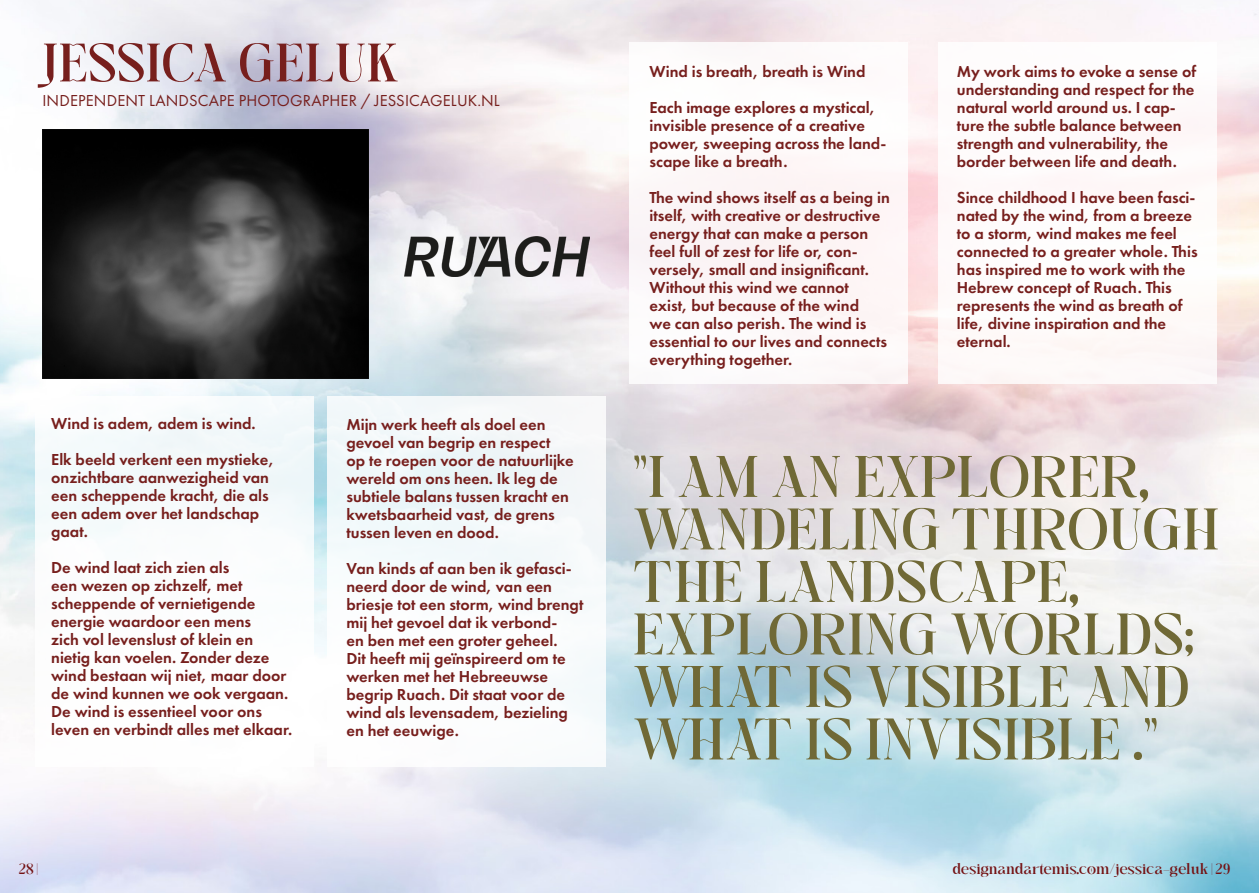
<style>
.page{position:relative;width:1259px;height:893px;background:#fff}
.page>*{position:absolute;margin:0;border:0;box-sizing:border-box;transform-origin:0 0}
.Paragraph_Style_2{font:58.5px/52.5px "Fusskia Demo";color:#706936}
.t1{font:54px "Fusskia Demo";color:#771f1d}
.t2{font:600 16.5px/18px "Futura PT";color:#771f1d}
.t3{font:16.5px "Futura PT";letter-spacing:.01em;color:#771f1d}
.Paragraph_Style_2-2{font:15px "Fusskia Demo";color:#741214}
</style>
<div class="page">
<img style="left:0;top:0;width:1259px;height:893px">
<div style="left:35px;top:396px;width:278px;height:370px;background:#fff"></div>
<div style="left:629px;top:43px;width:279px;height:341px;background:#fff"></div>
<div style="left:327px;top:396px;width:278px;height:370px;background:#f7fafc"></div>
<div style="left:938px;top:43px;width:278px;height:341px;background:#fff"></div>
<img style="left:405px;top:237px;width:184px;height:39px">
<img style="left:42px;top:129px;width:327px;height:250px">
<p class="t1" style="left:42px;top:41px;width:358px">JESSICA GELUK</p>
<p class="t3" style="left:42px;top:90px;width:459px">INDEPENDENT LANDSCAPE PHOTOGRAPHER / JESSICAGELUK.NL</p>
<p class="t2" style="left:51px;top:414px;width:206px">Wind is adem, adem is wind.</p>
<p class="t2" style="left:51px;top:450px;width:224px">Elk beeld verkent een mystieke, onzichtbare aanwezigheid van een scheppende kracht, die als een adem over het landschap gaat.</p>
<p class="t2" style="left:51px;top:558px;width:180px">De wind laat zich zien als</p>
<p class="t2" style="left:51px;top:576px;width:193px">een wezen op zichzelf, met</p>
<p class="t2" style="left:51px;top:594px;width:206px">scheppende of vernietigende</p>
<p class="t2" style="left:51px;top:612px;width:201px">energie waardoor een mens</p>
<p class="t2" style="left:51px;top:630px;width:203px">zich vol levenslust of klein en</p>
<p class="t2" style="left:51px;top:648px;width:238px">nietig kan voelen. Zonder deze wind bestaan wij niet, maar door de wind kunnen we ook vergaan.<br>De wind is essentieel voor ons</p>
<p class="t2" style="left:51px;top:720px;width:242px">leven en verbindt alles met elkaar.</p>
<p class="t2" style="left:346px;top:415px;width:205px">Mijn werk heeft als doel een gevoel van begrip en respect</p>
<p class="t2" style="left:346px;top:451px;width:229px">op te roepen voor de natuurlijke wereld om ons heen. Ik leg de subtiele balans tussen kracht en kwetsbaarheid vast, de grens tussen leven en dood.</p>
<p class="t2" style="left:346px;top:559px;width:227px">Van kinds af aan ben ik gefasci-</p>
<p class="t2" style="left:346px;top:577px;width:238px">neerd door de wind, van een briesje tot een storm, wind brengt mij het gevoel dat ik verbond-<br>en ben met een groter geheel.<br>Dit heeft mij geïnspireerd om te werken met het Hebreeuwse</p>
<p class="t2" style="left:346px;top:685px;width:223px">begrip Ruach. Dit staat voor de wind als levensadem, bezieling en het eeuwige.</p>
<p class="t2" style="left:649px;top:63px;width:217px">Wind is breath, breath is Wind</p>
<p class="t2" style="left:649px;top:99px;width:238px">Each image explores a mystical, invisible presence of a creative power, sweeping across the land&shy;scape like a breath.</p>
<p class="t2" style="left:649px;top:189px;width:242px">The wind shows itself as a being in itself, with creative or destructive energy that can make a person feel full of zest for life or, con&shy;versely, small and insignificant.<br>Without this wind we cannot exist, but because of the wind<br>we can also perish. The wind is essential to our lives and connects everything together.</p>
<p class="t2" style="left:957px;top:63px;width:241px">My work aims to evoke a sense of understanding and respect for the natural world around us. I cap&shy;ture the subtle balance between strength and vulnerability, the border between life and death.</p>
<p class="t2" style="left:957px;top:189px;width:242px">Since childhood I have been fasci&shy;nated by the wind, from a breeze to a storm, wind makes me feel connected to a greater whole. This has inspired me to work with the<br>Hebrew concept of Ruach. This represents the wind as breath of life, divine inspiration and the eternal.</p>
<p class="Paragraph_Style_2" style="left:632px;top:456px;width:588px">"I AM AN EXPLORER,<br>WANDELING T HROUGH<br>T HE LANDSCAPE,</p>
<p class="Paragraph_Style_2" style="left:632px;top:613px;width:563px;text-align:justify">EXPLORING WORLDS; WHAT IS V ISIBLE AND WHAT IS INV ISIBLE ."</p>
<p class="Paragraph_Style_2-2" style="left:19px;top:863px;width:21px">28 |</p>
<p class="Paragraph_Style_2-2" style="left:952px;top:863px;width:279px">designandartemis.com/jessica-geluk | 29</p>
</div>
